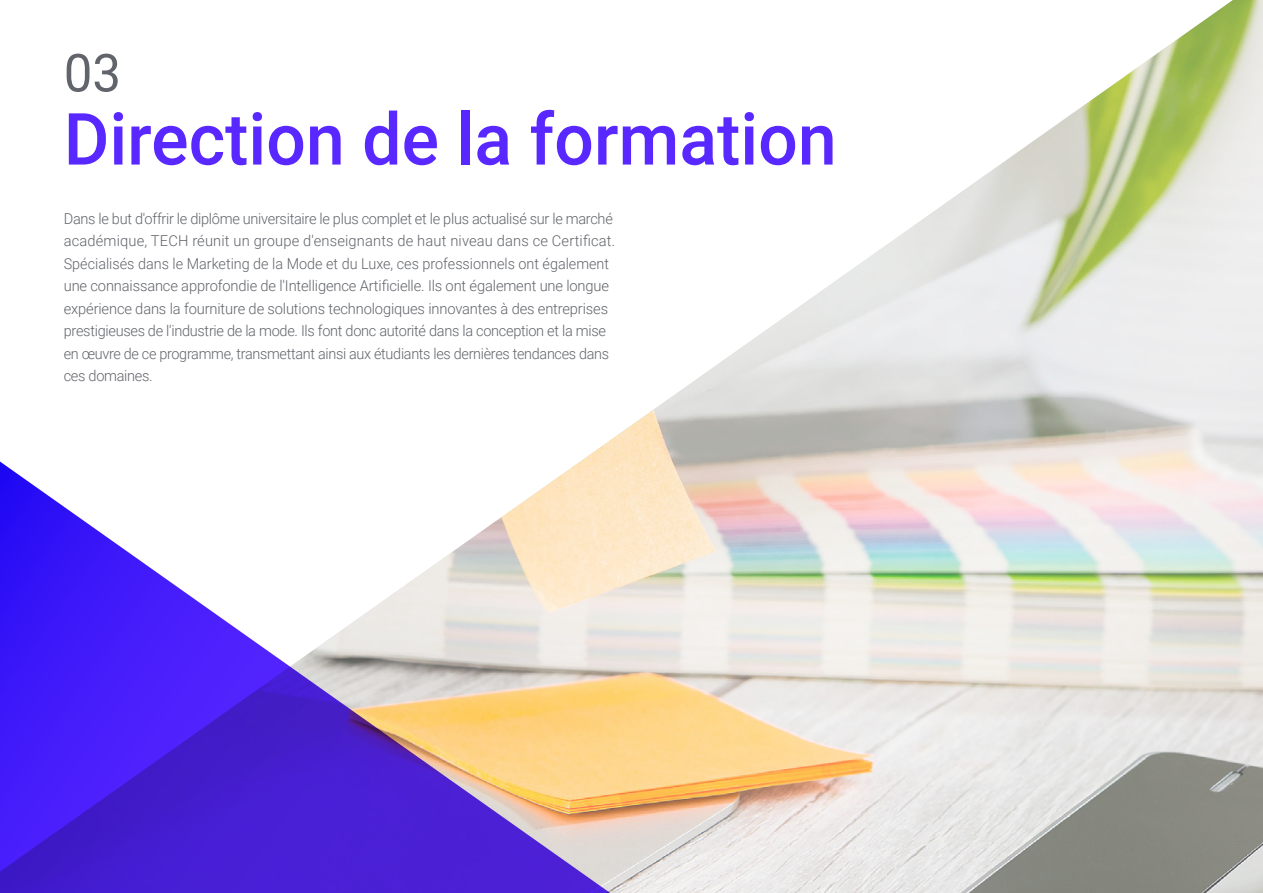
<style>
.page{position:relative;width:1263px;height:893px;background:#fff}
.page>*{position:absolute;margin:0;border:0;box-sizing:border-box;transform-origin:0 0}
.t1{font:500 72px "Roboto";color:#5927ff}
.t2{font:52.5px "Roboto";color:#61646a}
.t3{font:300 15px/22.5px "Roboto";letter-spacing:-.01em;color:#61646a}
</style>
<div class="page">
<img style="left:602px;top:0;width:661px;height:893px">
<svg style="left:0;top:446px;width:640px;height:447px"></svg>
<h2 class="t2" style="left:64px;top:36px;width:59px">03</h2>
<h1 class="t1" style="left:64px;top:89px;width:774px">Direction de la formation</h1>
<p class="t3" style="left:64px;top:207px;width:553px">Dans le but d'offrir le diplôme universitaire le plus complet et le plus actualisé sur le marché académique, TECH réunit un groupe d'enseignants de haut niveau dans ce Certificat.<br>Spécialisés dans le Marketing de la Mode et du Luxe, ces professionnels ont également une connaissance approfondie de l'Intelligence Artificielle. Ils ont également une longue expérience dans la fourniture de solutions technologiques innovantes à des entreprises prestigieuses de l'industrie de la mode. Ils font donc autorité dans la conception et la mise en œuvre de ce programme, transmettant ainsi aux étudiants les dernières tendances dans ces domaines.</p>
</div>
